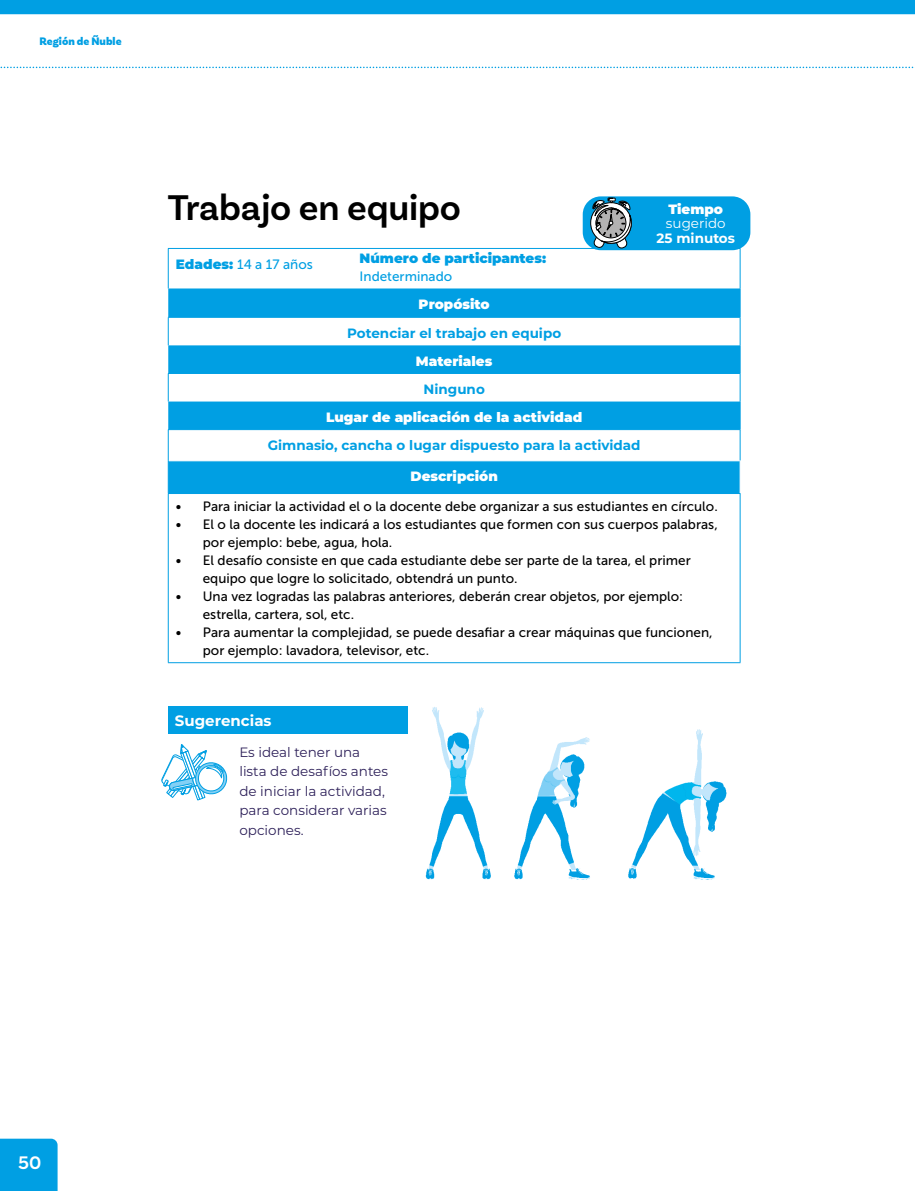
<style>
.page{position:relative;width:915px;height:1191px;background:#fff}
.page>*{position:absolute;margin:0;border:0;box-sizing:border-box;transform-origin:0 0}
.t1{font:600 37.5px "Basic Sans";letter-spacing:-.005em;color:#000}
.t2{font:600 19.05px "Basic Sans";color:#fff}
.t3{font:700 15px "Montserrat";color:#fff}
.t4{font:13.5px/18px "Museo Sans 500";color:#000}
.t5{font:13.5px/19.5px "Montserrat";color:#2d2059}
.t6{font:700 13.5px "Montserrat";color:#009fe3}
.t7{font:900 13.5px "Montserrat";color:#fff}
.t8{font:13.5px "Museo Sans 500";color:#009fe3}
.t9{font:900 13.5px "Montserrat";color:#009fe3}
.t10{font:700 13.5px "Montserrat";color:#fff}
.t11{font:13.5px "Montserrat";color:#fff}
.t12{font:900 11.4px "Basic Sans";color:#009fe3}
.s1{font-family:"Montserrat";font-weight:900}
</style>
<div class="page">
<svg style="left:0;top:67px;width:914px;height:1px"></svg>
<div style="left:0;top:1138px;width:58px;height:53px;background:#009fe3"></div>
<div style="left:0;top:0;width:914px;height:14px;background:#009fe3"></div>
<svg style="left:168px;top:288px;width:571px;height:205px;fill:#009fe3"></svg>
<hr style="left:168px;top:460px;width:572px;height:1px;background:#fff">
<hr style="left:168px;top:249px;width:1px;height:39px;background:#009fe3">
<hr style="left:168px;top:248px;width:572px;height:1px;background:#009fe3">
<hr style="left:739px;top:249px;width:1px;height:39px;background:#009fe3">
<svg style="left:168px;top:318px;width:1px;height:27px"></svg>
<hr style="left:168px;top:317px;width:572px;height:1px;background:#009fe3">
<svg style="left:168px;top:374px;width:1px;height:27px"></svg>
<hr style="left:168px;top:373px;width:572px;height:1px;background:#009fe3">
<svg style="left:739px;top:288px;width:1px;height:141px"></svg>
<hr style="left:168px;top:430px;width:1px;height:31px;background:#009fe3">
<hr style="left:168px;top:429px;width:572px;height:1px;background:#009fe3">
<hr style="left:739px;top:430px;width:1px;height:30px;background:#009fe3">
<hr style="left:168px;top:461px;width:1px;height:32px;background:#009fe3">
<hr style="left:168px;top:494px;width:1px;height:168px;background:#009fe3">
<hr style="left:168px;top:493px;width:572px;height:1px;background:#009fe3">
<hr style="left:739px;top:494px;width:1px;height:168px;background:#009fe3">
<hr style="left:168px;top:662px;width:572px;height:1px;background:#009fe3">
<svg style="left:161px;top:744px;width:67px;height:56px"></svg>
<div style="left:168px;top:706px;width:239px;height:27px;background:#009fe3"></div>
<img style="left:425px;top:707px;width:302px;height:173px">
<div style="left:582px;top:196px;width:168px;height:54px;background:#009fe3;border-radius:18px"></div>
<div style="left:590px;top:202px;width:41px;height:42px;border:1px solid #000;border-radius:50%"></div>
<svg style="left:592px;top:196px;width:39px;height:53px"></svg>
<p class="t12" style="left:40px;top:34px;width:83px">Región de Ñuble</p>
<h1 class="t1" style="left:168px;top:184px;width:294px">Trabajo en equipo</h1>
<p class="t8" style="left:176px;top:257px;width:139px"><span class="s1">Edades:</span> 14 a 17 años</p>
<p class="t9" style="left:359px;top:248px;width:188px">Número de participantes:</p>
<p class="t8" style="left:359px;top:269px;width:94px">Indeterminado</p>
<p class="t7" style="left:668px;top:199px;width:56px">Tiempo</p>
<p class="t11" style="left:665px;top:213px;width:61px">sugerido</p>
<p class="t10" style="left:656px;top:228px;width:80px">25 minutos</p>
<p class="t7" style="left:418px;top:294px;width:73px">Propósito</p>
<p class="t6" style="left:347px;top:323px;width:215px">Potenciar el trabajo en equipo</p>
<p class="t7" style="left:416px;top:351px;width:78px">Materiales</p>
<p class="t6" style="left:423px;top:379px;width:63px">Ninguno</p>
<p class="t7" style="left:326px;top:407px;width:258px">Lugar de aplicación de la actividad</p>
<p class="t6" style="left:267px;top:436px;width:374px">Gimnasio, cancha o lugar dispuesto para la actividad</p>
<p class="t7" style="left:410px;top:466px;width:89px">Descripción</p>
<p class="t4" style="left:176px;top:497px;width:543px">• Para iniciar la actividad el o la docente debe organizar a sus estudiantes en círculo.</p>
<p class="t4" style="left:203px;top:515px;width:516px;text-indent:-27px">• El o la docente les indicará a los estudiantes que formen con sus cuerpos palabras, por ejemplo: bebe, agua, hola.</p>
<p class="t4" style="left:203px;top:551px;width:489px;text-indent:-27px">• El desafío consiste en que cada estudiante debe ser parte de la tarea, el primer equipo que logre lo solicitado, obtendrá un punto.</p>
<p class="t4" style="left:203px;top:587px;width:481px;text-indent:-27px">• Una vez logradas las palabras anteriores, deberán crear objetos, por ejemplo: estrella, cartera, sol, etc.</p>
<p class="t4" style="left:203px;top:623px;width:511px;text-indent:-27px">• Para aumentar la complejidad, se puede desafiar a crear máquinas que funcionen, por ejemplo: lavadora, televisor, etc.</p>
<p class="t3" style="left:175px;top:710px;width:98px">Sugerencias</p>
<p class="t5" style="left:239px;top:741px;width:150px">Es ideal tener una lista de desafíos antes de iniciar la actividad, para considerar varias opciones.</p>
<h2 class="t2" style="left:18px;top:1151px;width:25px">50</h2>
</div>
